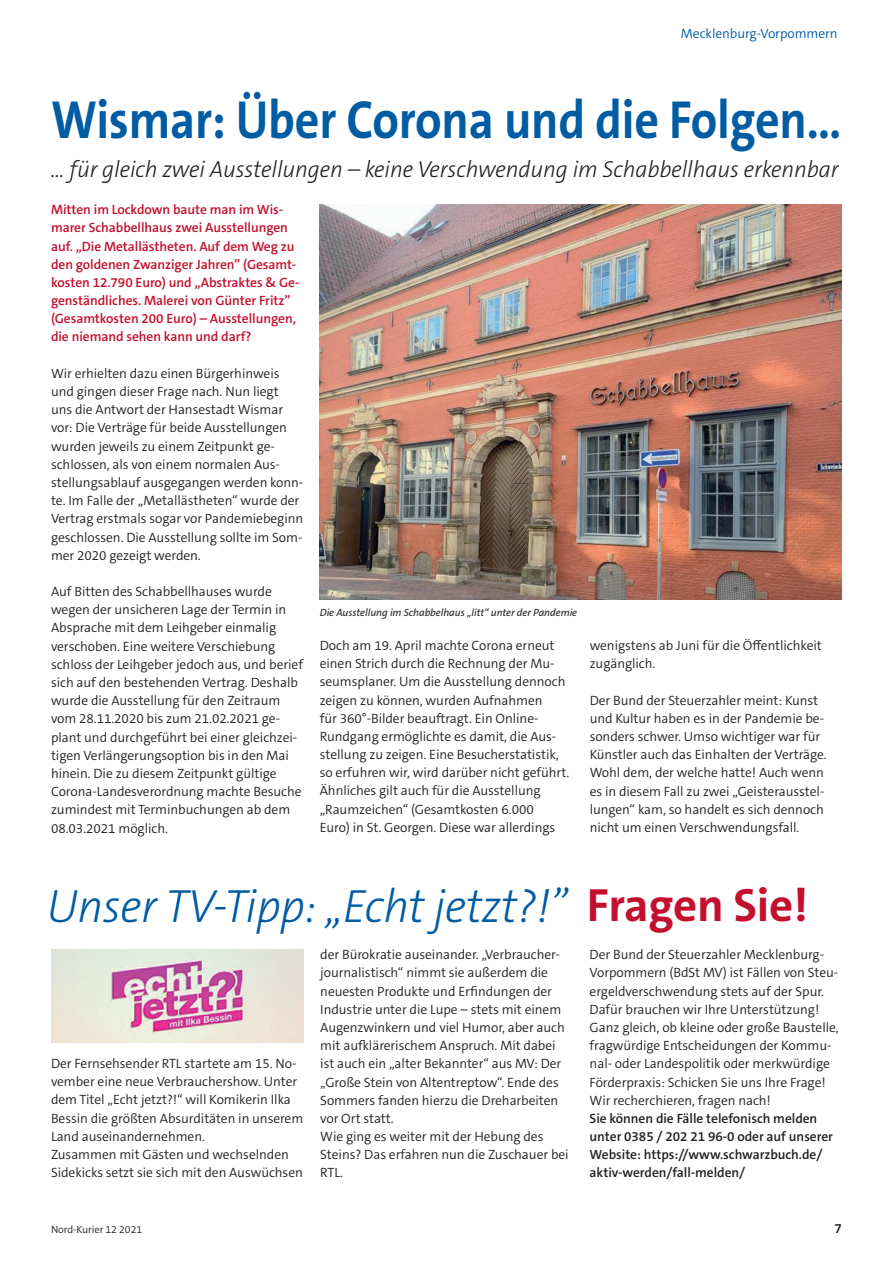
<style>
.page{position:relative;width:893px;height:1263px;background:#fff}
.page>*{position:absolute;margin:0;border:0;box-sizing:border-box;transform-origin:0 0}
.t1{font:700 54px "The Sans C5";letter-spacing:-.005em;color:#015ca3;scale:.89 1}
.t2{font:italic 300 46.95px "The Sans C5";letter-spacing:-.01em;color:#015ca3}
.t3{font:italic 300 23.25px "The Sans C5";letter-spacing:-.005em;color:#231f20}
.t4{font:300 13.5px/18.1px "The Sans C5";letter-spacing:-.005em;color:#231f20}
.t5{font:600 13.5px/18.1px "The Sans C5";letter-spacing:-.005em;color:#c3102e}
.t6{font:600 13.5px/18.1px "The Sans C5";letter-spacing:-.005em;color:#231f20}
.t7{font:300 13.5px "The Sans C5";letter-spacing:-.005em;color:#015ca3}
.t8{font:italic 10.5px "The Sans C5";letter-spacing:-.005em;color:#231f20}
.t9{font:300 10.5px "The Sans C5";letter-spacing:-.005em;color:#231f20}
.s1{font-weight:700;font-style:normal;color:#c3102e}
</style>
<div class="page">
<img style="left:51px;top:949px;width:252px;height:94px">
<img style="left:320px;top:204px;width:522px;height:396px">
<p class="t7" style="left:681px;top:24px;width:158px">Mecklenburg-Vorpommern</p>
<h1 class="t1" style="left:51px;top:85px;width:890px">Wismar: Über Corona und die Folgen…</h1>
<h3 class="t3" style="left:51px;top:154px;width:789px">… für gleich zwei Ausstellungen – keine Verschwendung im Schabbellhaus erkennbar</h3>
<p class="t5" style="left:51px;top:201px;width:250px">Mitten im Lockdown baute man im Wis&shy;marer Schabbellhaus zwei Ausstellungen auf. „Die Metallästheten. Auf dem Weg zu den goldenen Zwanziger Jahren” (Gesamt&shy;kosten 12.790 Euro) und „Abstraktes &amp; Ge&shy;genständliches. Malerei von Günter Fritz” (Gesamtkosten 200 Euro) – Ausstellungen, die niemand sehen kann und darf?</p>
<p class="t4" style="left:51px;top:364px;width:254px">Wir erhielten dazu einen Bürgerhinweis und gingen dieser Frage nach. Nun liegt<br>uns die Antwort der Hansestadt Wismar vor: Die Verträge für beide Ausstellungen wurden jeweils zu einem Zeitpunkt ge&shy;schlossen, als von einem normalen Aus&shy;stellungsablauf ausgegangen werden konn&shy;te. Im Falle der „Metallästheten“ wurde der Vertrag erstmals sogar vor Pandemiebeginn geschlossen. Die Ausstellung sollte im Som&shy;mer 2020 gezeigt werden.</p>
<p class="t4" style="left:51px;top:582px;width:254px">Auf Bitten des Schabbellhauses wurde wegen der unsicheren Lage der Termin in Absprache mit dem Leihgeber einmalig verschoben. Eine weitere Verschiebung schloss der Leihgeber jedoch aus, und berief sich auf den bestehenden Vertrag. Deshalb wurde die Ausstellung für den Zeitraum vom 28.11.2020 bis zum 21.02.2021 ge&shy;plant und durchgeführt bei einer gleichzei&shy;tigen Verlängerungsoption bis in den Mai hinein. Die zu diesem Zeitpunkt gültige Corona-Landesverordnung machte Besuche zumindest mit Terminbuchungen ab dem 08.03.2021 möglich.</p>
<p class="t8" style="left:320px;top:606px;width:259px">Die Ausstellung im Schabbelhaus „litt“ unter der Pandemie</p>
<p class="t4" style="left:320px;top:636px;width:251px">Doch am 19. April machte Corona erneut einen Strich durch die Rechnung der Mu&shy;seumsplaner. Um die Ausstellung dennoch zeigen zu können, wurden Aufnahmen<br>für 360°-Bilder beauftragt. Ein Online-Rundgang ermöglichte es damit, die Aus&shy;stellung zu zeigen. Eine Besucherstatistik, so erfuhren wir, wird darüber nicht geführt.<br>Ähnliches gilt auch für die Ausstellung „Raumzeichen“ (Gesamtkosten 6.000<br>Euro) in St. Georgen. Diese war allerdings</p>
<p class="t4" style="left:590px;top:636px;width:234px">wenigstens ab Juni für die Öffentlichkeit zugänglich.</p>
<p class="t4" style="left:590px;top:691px;width:239px">Der Bund der Steuerzahler meint: Kunst und Kultur haben es in der Pandemie be&shy;sonders schwer. Umso wichtiger war für Künstler auch das Einhalten der Verträge.<br>Wohl dem, der welche hatte! Auch wenn es in diesem Fall zu zwei „Geisterausstel&shy;lungen“ kam, so handelt es sich dennoch nicht um einen Verschwendungsfall.</p>
<h2 class="t2" style="left:47px;top:875px;width:763px">Unser TV-Tipp: „Echt jetzt?!” <span class="s1">Fragen Sie!</span></h2>
<p class="t4" style="left:590px;top:946px;width:251px">Der Bund der Steuerzahler Mecklenburg-Vorpommern (BdSt MV) ist Fällen von Steu&shy;ergeldverschwendung stets auf der Spur.<br>Dafür brauchen wir Ihre Unterstützung!<br>Ganz gleich, ob kleine oder große Baustelle, fragwürdige Entscheidungen der Kommu&shy;nal- oder Landespolitik oder merkwürdige Förderpraxis: Schicken Sie uns Ihre Frage!<br>Wir recherchieren, fragen nach!</p>
<p class="t6" style="left:590px;top:1109px;width:245px">Sie können die Fälle telefonisch melden unter 0385 / 202 21 96-0 oder auf unserer Website: https://www.schwarzbuch.de/ aktiv-werden/fall-melden/</p>
<p class="t4" style="left:320px;top:946px;width:250px">der Bürokratie auseinander. „Verbraucher&shy;journalistisch“ nimmt sie außerdem die neuesten Produkte und Erfindungen der Industrie unter die Lupe – stets mit einem Augenzwinkern und viel Humor, aber auch mit aufklärerischem Anspruch. Mit dabei ist auch ein „alter Bekannter“ aus MV: Der „Große Stein von Altentreptow“. Ende des Sommers fanden hierzu die Dreharbeiten vor Ort statt.<br>Wie ging es weiter mit der Hebung des Steins? Das erfahren nun die Zuschauer bei RTL.</p>
<p class="t4" style="left:51px;top:1054px;width:254px">Der Fernsehsender RTL startete am 15. No&shy;vember eine neue Verbrauchershow. Unter dem Titel „Echt jetzt?!“ will Komikerin Ilka Bessin die größten Absurditäten in unserem Land auseinandernehmen.<br>Zusammen mit Gästen und wechselnden Sidekicks setzt sie sich mit den Auswüchsen</p>
<p class="t9" style="left:51px;top:1222px;width:93px">Nord-Kurier 12 2021</p>
<p class="t6" style="left:834px;top:1219px;width:9px">7</p>
</div>
